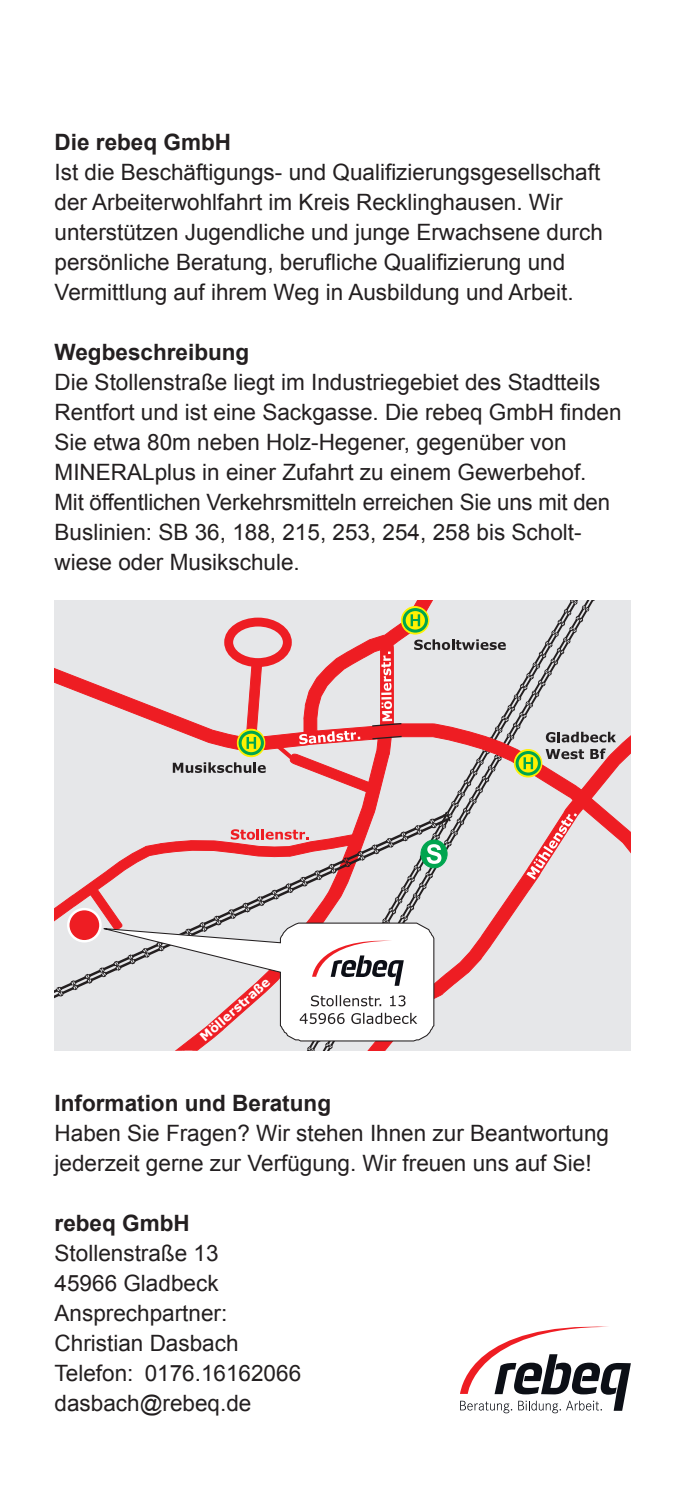
<style>
.page{position:relative;width:688px;height:1489px;background:#fff}
.page>*{position:absolute;margin:0;border:0;box-sizing:border-box;transform-origin:0 0}
.t1{font:22.5px/30px "Arial";color:#231f20}
.t2{font:700 22.5px "Arial";color:#231f20}
.t3{font:700 12.5px "Verdana";color:#fff}
</style>
<div class="page">
<svg style="left:460px;top:1326px;width:170px;height:87px"></svg>
<svg style="left:55px;top:600px;width:575px;height:450px;background:#e3d5d7"></svg>
<div style="left:224px;top:617px;width:68px;height:50px;border:9px solid #ee1d23;border-radius:50%"></div>
<svg style="left:401px;top:606px;width:28px;height:28px"></svg>
<div style="left:401px;top:606px;width:28px;height:28px;border:1px solid #fff101;border-radius:50%"></div>
<div style="left:402px;top:608px;width:26px;height:24px;border:3px solid #00a54f;border-radius:50%"></div>
<svg style="left:410px;top:614px;width:10px;height:12px"></svg>
<svg style="left:414px;top:639px;width:91px;height:11px"></svg>
<svg style="left:514px;top:749px;width:27px;height:28px"></svg>
<div style="left:514px;top:749px;width:28px;height:28px;border:1px solid #fff101;border-radius:50%"></div>
<div style="left:515px;top:751px;width:25px;height:24px;border:3px solid #00a54f;border-radius:50%"></div>
<svg style="left:523px;top:757px;width:10px;height:12px"></svg>
<svg style="left:545px;top:731px;width:70px;height:11px"></svg>
<svg style="left:545px;top:748px;width:60px;height:11px"></svg>
<svg style="left:526px;top:813px;width:51px;height:66px;background:#eabfc2"></svg>
<svg style="left:55px;top:812px;width:395px;height:190px;background:#dac4c5"></svg>
<svg style="left:91px;top:921px;width:344px;height:120px;background:#d0cbcd"></svg>
<svg style="left:231px;top:829px;width:78px;height:10px"></svg>
<svg style="left:173px;top:651px;width:230px;height:144px;background:#e3b5b5"></svg>
<div style="left:68px;top:909px;width:32px;height:32px;background:#ee1d23;border-radius:50%"></div>
<div style="left:67px;top:907px;width:35px;height:35px;border:2px solid #fff;border-radius:50%"></div>
<svg style="left:104px;top:923px;width:329px;height:128px"></svg>
<p class="t2" style="left:55px;top:127px;width:178px">Die rebeq GmbH</p>
<p class="t1" style="left:55px;top:157px;width:549px">Ist die Beschäftigungs- und Qualifizierungsgesellschaft der Arbeiterwohlfahrt im Kreis Recklinghausen. Wir unterstützen Jugendliche und junge Erwachsene durch persönliche Beratung, berufliche Qualifizierung und Vermittlung auf ihrem Weg in Ausbildung und Arbeit.</p>
<p class="t2" style="left:55px;top:337px;width:196px">Wegbeschreibung</p>
<p class="t1" style="left:55px;top:367px;width:568px">Die Stollenstraße liegt im Industriegebiet des Stadtteils Rentfort und ist eine Sackgasse. Die rebeq GmbH finden Sie etwa 80m neben Holz-Hegener, gegenüber von MINERALplus in einer Zufahrt zu einem Gewerbehof.<br>Mit öffentlichen Verkehrsmitteln erreichen Sie uns mit den Buslinien: SB 36, 188, 215, 253, 254, 258 bis Scholt&shy;wiese oder Musikschule.</p>
<p class="t3" style="left:196px;top:1032px;width:90px;rotate:-41deg">Möllerstraße</p>
<p class="t2" style="left:55px;top:1087px;width:278px">Information und Beratung</p>
<p class="t1" style="left:55px;top:1117px;width:556px">Haben Sie Fragen? Wir stehen Ihnen zur Beantwortung jederzeit gerne zur Verfügung. Wir freuen uns auf Sie!</p>
<p class="t2" style="left:55px;top:1207px;width:137px">rebeq GmbH</p>
<p class="t1" style="left:55px;top:1237px;width:248px">Stollenstraße 13<br>45966 Gladbeck<br>Ansprechpartner:<br>Christian Dasbach<br>Telefon: 0176.16162066 dasbach@rebeq.de</p>
</div>
